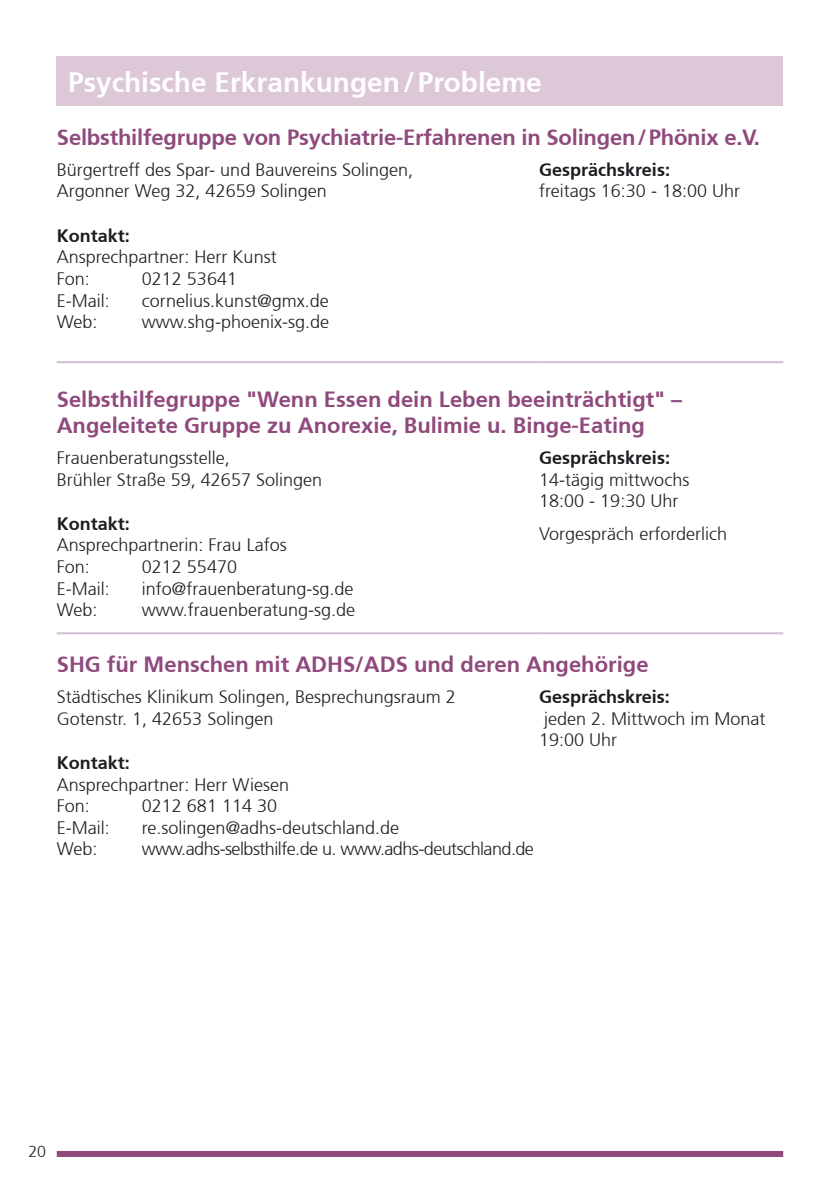
<style>
.page{position:relative;width:840px;height:1191px;background:#fff}
.page>*{position:absolute;margin:0;border:0;box-sizing:border-box;transform-origin:0 0}
.t1{font:700 28px "Frutiger";color:#fff}
.t2{font:700 22px/26.4px "Frutiger";color:#8f497c}
.t3{font:300 18px/21.6px "Frutiger";color:#1d1d1b}
.t4{font:700 18px "Frutiger";color:#1c1c21}
.t5{font:300 18px "Frutiger";letter-spacing:-.03em;color:#1d1d1b}
.t6{font:300 16px "Frutiger";color:#1d1d1b}
</style>
<div class="page">
<hr style="left:57px;top:632px;width:482px;height:2px;background:#d3bdd1">
<hr style="left:539px;top:632px;width:243px;height:2px;background:#d3bdd1">
<hr style="left:57px;top:361px;width:482px;height:2px;background:#d3bdd1">
<hr style="left:539px;top:361px;width:243px;height:2px;background:#d3bdd1">
<div style="left:57px;top:1151px;width:725px;height:6px;background:#8f497c"></div>
<div style="left:56px;top:56px;width:727px;height:50px;background:#ddc8d7"></div>
<h1 class="t1" style="left:68px;top:66px;width:475px">Psychische Erkrankungen/Probleme</h1>
<p class="t2" style="left:57px;top:124px;width:704px">Selbsthilfegruppe von Psychiatrie-Erfahrenen in Solingen/Phönix e.V.</p>
<p class="t3" style="left:57px;top:159px;width:358px">Bürgertreff des Spar- und Bauvereins Solingen,<br>Argonner Weg 32, 42659 Solingen</p>
<p class="t4" style="left:57px;top:225px;width:75px">Kontakt:</p>
<p class="t3" style="left:57px;top:246px;width:221px">Ansprechpartner: Herr Kunst<br>Fon:</p>
<p class="t4" style="left:539px;top:159px;width:132px">Gesprächskreis:</p>
<p class="t3" style="left:539px;top:181px;width:202px">freitags 16:30 - 18:00 Uhr</p>
<p class="t3" style="left:142px;top:268px;width:97px">0212 53641</p>
<p class="t3" style="left:57px;top:290px;width:54px">E-Mail:</p>
<p class="t3" style="left:142px;top:290px;width:188px">cornelius.kunst@gmx.de</p>
<p class="t3" style="left:57px;top:311px;width:42px">Web:</p>
<p class="t3" style="left:142px;top:311px;width:189px">www.shg-phoenix-sg.de</p>
<p class="t2" style="left:57px;top:386px;width:626px">Selbsthilfegruppe "Wenn Essen dein Leben beeinträchtigt" –<br>Angeleitete Gruppe zu Anorexie, Bulimie u. Binge-Eating</p>
<p class="t3" style="left:57px;top:447px;width:267px">Frauenberatungsstelle,<br>Brühler Straße 59, 42657 Solingen</p>
<p class="t4" style="left:57px;top:513px;width:75px">Kontakt:</p>
<p class="t3" style="left:57px;top:535px;width:231px">Ansprechpartnerin: Frau Lafos<br>Fon:</p>
<p class="t4" style="left:539px;top:447px;width:132px">Gesprächskreis:</p>
<p class="t3" style="left:539px;top:469px;width:152px">14-tägig mittwochs<br>18:00 - 19:30 Uhr</p>
<p class="t3" style="left:539px;top:523px;width:189px">Vorgespräch erforderlich</p>
<p class="t3" style="left:142px;top:556px;width:97px">0212 55470</p>
<p class="t3" style="left:57px;top:578px;width:54px">E-Mail:</p>
<p class="t3" style="left:142px;top:578px;width:213px">info@frauenberatung-sg.de</p>
<p class="t3" style="left:57px;top:599px;width:42px">Web:</p>
<p class="t3" style="left:142px;top:599px;width:215px">www.frauenberatung-sg.de</p>
<p class="t2" style="left:57px;top:651px;width:593px">SHG für Menschen mit ADHS/ADS und deren Angehörige</p>
<p class="t3" style="left:57px;top:686px;width:400px">Städtisches Klinikum Solingen, Besprechungsraum 2<br>Gotenstr. 1, 42653 Solingen</p>
<p class="t4" style="left:57px;top:752px;width:75px">Kontakt:</p>
<p class="t3" style="left:57px;top:773px;width:234px">Ansprechpartner: Herr Wiesen<br>Fon:</p>
<p class="t4" style="left:539px;top:686px;width:132px">Gesprächskreis:</p>
<p class="t3" style="left:539px;top:708px;width:228px">jeden 2. Mittwoch im Monat<br>19:00 Uhr</p>
<p class="t3" style="left:142px;top:795px;width:137px">0212 681 114 30</p>
<p class="t3" style="left:57px;top:817px;width:54px">E-Mail:</p>
<p class="t3" style="left:142px;top:817px;width:259px">re.solingen@adhs-deutschland.de</p>
<p class="t3" style="left:57px;top:838px;width:42px">Web:</p>
<p class="t5" style="left:142px;top:839px;width:393px">www.adhs-selbsthilfe.de u. www.adhs-deutschland.de</p>
<p class="t6" style="left:28px;top:1142px;width:19px">20</p>
</div>
